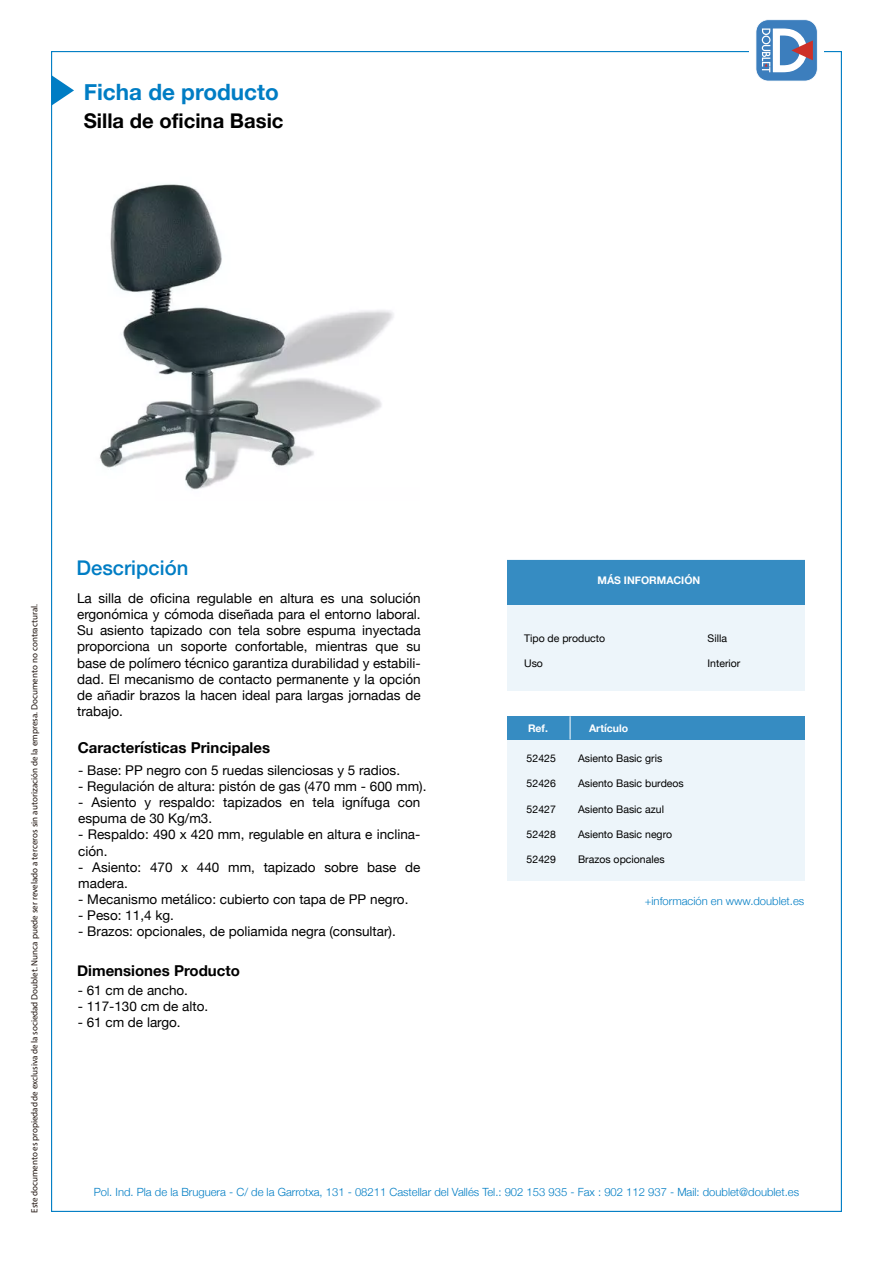
<style>
.page{position:relative;width:893px;height:1263px;background:#fff}
.page>*{position:absolute;margin:0;border:0;box-sizing:border-box;transform-origin:0 0}
.t1{font:700 22.5px "Helvetica Neue";color:#007dc4}
.t2{font:700 20.25px "Helvetica Neue";color:#000}
.t3{font:500 20.25px "Helvetica Neue";color:#007dc4}
.t4{font:700 15px "Helvetica Neue";color:#000}
.t5{font:13.5px/16.2px "Helvetica Neue";color:#000;text-align:justify}
.t6{font:13.35px/16px "Helvetica Neue";color:#000}
.t7{font:300 11.25px "Helvetica Neue";color:#007dc4}
.t8{font:10.5px "Helvetica Neue";color:#000}
.t9{font:700 10.5px "Helvetica Neue";color:#fff}
.t10{font:9px "Myriad Pro";color:#1e120d}
</style>
<div class="page">
<svg style="left:51px;top:75px;width:23px;height:31px"></svg>
<div style="left:508px;top:560px;width:297px;height:131px;background:#edf5fa"></div>
<div style="left:508px;top:560px;width:297px;height:44px;background:#368cc2"></div>
<div style="left:508px;top:719px;width:297px;height:161px;background:#edf5fa"></div>
<div style="left:508px;top:716px;width:297px;height:23px;background:#368cc2"></div>
<svg style="left:570px;top:716px;width:1px;height:23px"></svg>
<svg style="left:756px;top:19px;width:62px;height:62px"></svg>
<img style="left:99px;top:184px;width:295px;height:306px">
<h1 class="t1" style="left:84px;top:75px;width:197px">Ficha de producto</h1>
<h2 class="t2" style="left:84px;top:105px;width:201px">Silla de oficina Basic</h2>
<p class="t10" style="left:29px;top:1213px;width:610px;rotate:-90deg">Este documento es propiedad de exclusiva de la sociedad Doublet. Nunca puede ser revelado a terceros sin autorización de la empresa. Documento no contractural.</p>
<h2 class="t3" style="left:77px;top:551px;width:113px">Descripción</h2>
<p class="t5" style="left:77px;top:591px;width:345px">La silla de oficina regulable en altura es una solución ergonómica y cómoda diseñada para el entorno laboral.<br>Su asiento tapizado con tela sobre espuma inyectada proporciona un soporte confortable, mientras que su base de polímero técnico garantiza durabilidad y estabili&shy;dad. El mecanismo de contacto permanente y la opción de añadir brazos la hacen ideal para largas jornadas de trabajo.</p>
<p class="t4" style="left:78px;top:736px;width:194px">Características Principales</p>
<p class="t6" style="left:78px;top:763px;width:323px">- Base: PP negro con 5 ruedas silenciosas y 5 radios.</p>
<p class="t6" style="left:78px;top:779px;width:350px">- Regulación de altura: pistón de gas (470 mm - 600 mm).</p>
<p class="t6" style="left:78px;top:795px;width:344px">- Asiento y respaldo: tapizados en tela ignífuga con espuma de 30 Kg/m3.</p>
<p class="t6" style="left:78px;top:827px;width:344px">- Respaldo: 490 x 420 mm, regulable en altura e inclina&shy;ción.</p>
<p class="t6" style="left:78px;top:860px;width:344px">- Asiento: 470 x 440 mm, tapizado sobre base de madera.</p>
<p class="t6" style="left:78px;top:892px;width:332px">- Mecanismo metálico: cubierto con tapa de PP negro.</p>
<p class="t6" style="left:78px;top:908px;width:97px">- Peso: 11,4 kg.</p>
<p class="t6" style="left:78px;top:924px;width:319px">- Brazos: opcionales, de poliamida negra (consultar).</p>
<p class="t4" style="left:77px;top:959px;width:164px">Dimensiones Producto</p>
<p class="t6" style="left:78px;top:983px;width:112px">- 61 cm de ancho.</p>
<p class="t6" style="left:78px;top:999px;width:132px">- 117-130 cm de alto.</p>
<p class="t6" style="left:78px;top:1015px;width:104px">- 61 cm de largo.</p>
<p class="t9" style="left:597px;top:572px;width:104px">MÁS INFORMACIÓN</p>
<p class="t8" style="left:524px;top:630px;width:83px">Tipo de producto</p>
<p class="t8" style="left:524px;top:656px;width:20px">Uso</p>
<p class="t8" style="left:708px;top:630px;width:21px">Silla</p>
<p class="t8" style="left:708px;top:656px;width:34px">Interior</p>
<p class="t9" style="left:528px;top:719px;width:22px">Ref.</p>
<p class="t9" style="left:589px;top:719px;width:41px">Artículo</p>
<p class="t8" style="left:527px;top:751px;width:31px">52425</p>
<p class="t8" style="left:527px;top:776px;width:31px">52426</p>
<p class="t8" style="left:527px;top:801px;width:31px">52427</p>
<p class="t8" style="left:527px;top:826px;width:31px">52428</p>
<p class="t8" style="left:527px;top:852px;width:31px">52429</p>
<p class="t8" style="left:578px;top:751px;width:86px">Asiento Basic gris</p>
<p class="t8" style="left:578px;top:776px;width:107px">Asiento Basic burdeos</p>
<p class="t8" style="left:578px;top:801px;width:87px">Asiento Basic azul</p>
<p class="t8" style="left:578px;top:826px;width:96px">Asiento Basic negro</p>
<p class="t8" style="left:578px;top:852px;width:88px">Brazos opcionales</p>
<p class="t7" style="left:645px;top:892px;width:161px">+información en www.doublet.es</p>
<p class="t7" style="left:94px;top:1183px;width:707px">Pol. Ind. Pla de la Bruguera - C/ de la Garrotxa, 131 - 08211 Castellar del Vallés Tel.: 902 153 935 - Fax : 902 112 937 - Mail: doublet@doublet.es</p>
</div>
